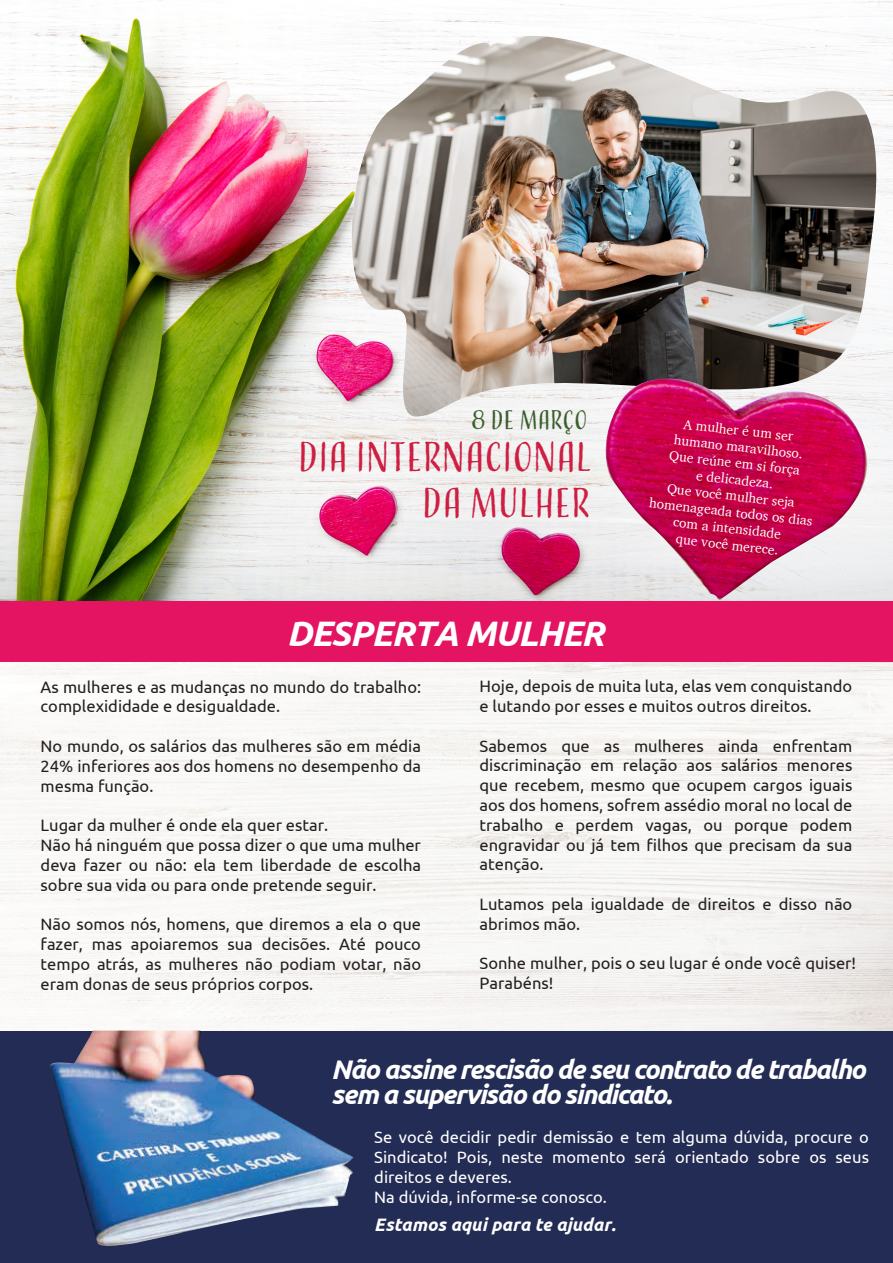
<style>
.page{position:relative;width:893px;height:1263px;background:#fff}
.page>*{position:absolute;margin:0;border:0;box-sizing:border-box;transform-origin:0 0}
.t1{font:38.85px/46.5px "Adorn Condensed Sans";color:#ce1e41;text-align:right}
.t2{font:italic 700 35.4px "Ubuntu";letter-spacing:-.03em;color:#fff}
.t3{font:italic 700 26.85px/25.5px "Ubuntu";letter-spacing:-.05em;color:#fff}
.t4{font:25.05px "Adorn Condensed Sans";color:#3a5f2e}
.t5{font:italic 700 18px "Ubuntu";color:#fff}
.t6{font:16.5px/19.8px "Ubuntu";color:#231f20}
.t7{font:16.5px/19.8px "Ubuntu";color:#fff}
.t8{font:13.65px/16.4px "Charter";color:#fff;text-align:center}
</style>
<div class="page">
<div style="left:0;top:1030px;width:893px;height:233px;background:#222c54"></div>
<div style="left:0;top:600px;width:893px;height:62px;background:#e41462"></div>
<img style="left:0;top:0;width:893px;height:600px">
<img style="left:343px;top:36px;width:543px;height:381px">
<img style="left:49px;top:1030px;width:305px;height:216px">
<img style="left:601px;top:379px;width:276px;height:222px">
<h3 class="t4" style="left:471px;top:404px;width:118px">8 DE MARÇO</h3>
<h1 class="t1" style="left:298px;top:436px;width:295px">DIA INTERNACIONAL<br>DA MULHER</h1>
<h2 class="t2" style="left:287px;top:612px;width:319px">DESPERTA MULHER</h2>
<p class="t8" style="left:659px;top:413px;width:166px;rotate:6deg">A mulher é um ser<br>humano maravilhoso.<br>Que reúne em si força<br>e delicadeza.<br>Que você mulher seja homenageada todos os dias com a intensidade<br>que você merece.</p>
<p class="t6" style="left:41px;top:676px;width:382px">As mulheres e as mudanças no mundo do trabalho: complexididade e desigualdade.</p>
<p class="t6" style="left:41px;top:736px;width:382px;text-align:justify">No mundo, os salários das mulheres são em média 24% inferiores aos dos homens no desempenho da mesma função.</p>
<p class="t6" style="left:41px;top:815px;width:382px">Lugar da mulher é onde ela quer estar.<br>Não há ninguém que possa dizer o que uma mulher deva fazer ou não: ela tem liberdade de escolha sobre sua vida ou para onde pretende seguir.</p>
<p class="t6" style="left:41px;top:914px;width:382px;text-align:justify">Não somos nós, homens, que diremos a ela o que fazer, mas apoiaremos sua decisões. Até pouco tempo atrás, as mulheres não podiam votar, não eram donas de seus próprios corpos.</p>
<p class="t6" style="left:480px;top:676px;width:374px">Hoje, depois de muita luta, elas vem conquistando e lutando por esses e muitos outros direitos.</p>
<p class="t6" style="left:480px;top:735px;width:374px;text-align:justify">Sabemos que as mulheres ainda enfrentam discriminação em relação aos salários menores que recebem, mesmo que ocupem cargos iguais aos dos homens, sofrem assédio moral no local de trabalho e perdem vagas, ou porque podem engravidar ou já tem filhos que precisam da sua atenção.</p>
<p class="t6" style="left:480px;top:894px;width:374px">Lutamos pela igualdade de direitos e disso não abrimos mão.</p>
<p class="t6" style="left:480px;top:953px;width:378px">Sonhe mulher, pois o seu lugar é onde você quiser!<br>Parabéns!</p>
<h3 class="t3" style="left:331px;top:1056px;width:536px">Não assine rescisão de seu contrato de trabalho sem a supervisão do sindicato.</h3>
<p class="t7" style="left:374px;top:1127px;width:496px">Se você decidir pedir demissão e tem alguma dúvida, procure o Sindicato! Pois, neste momento será orientado sobre os seus direitos e deveres.<br>Na dúvida, informe-se conosco.</p>
<p class="t5" style="left:374px;top:1214px;width:243px">Estamos aqui para te ajudar.</p>
</div>
